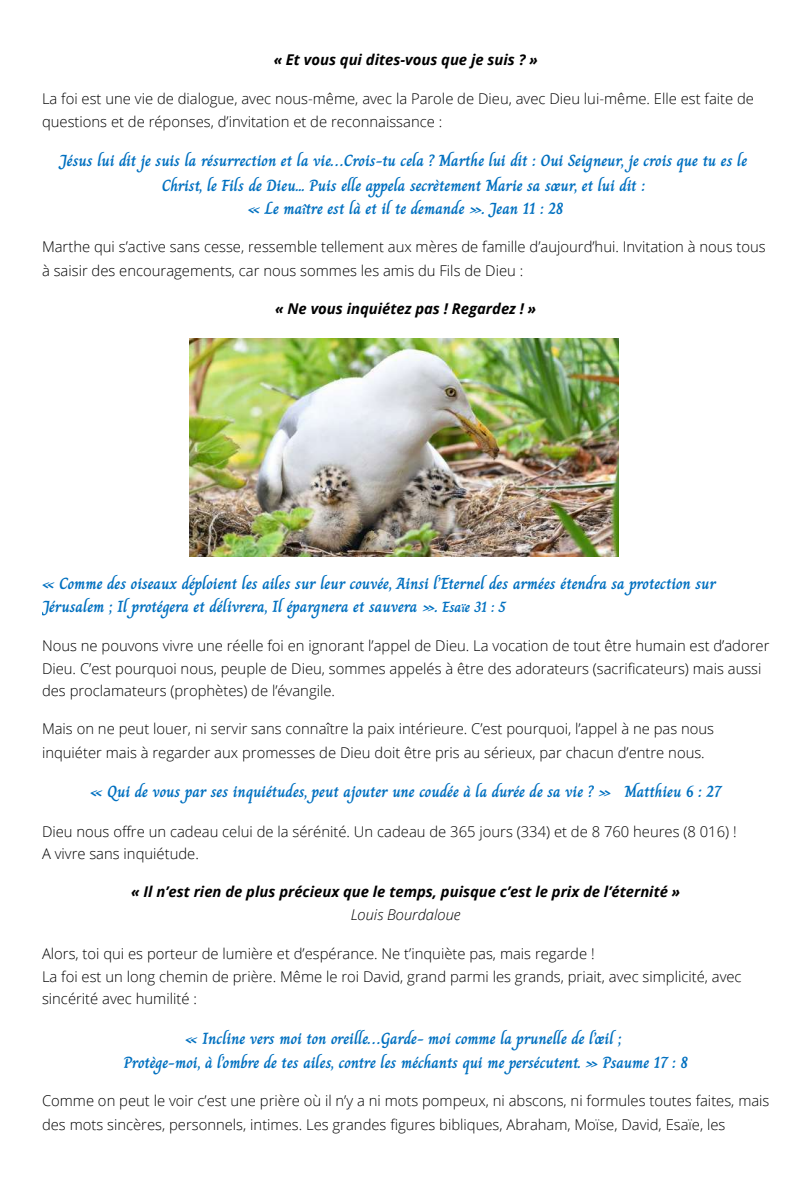
<style>
.page{position:relative;width:810px;height:1181px;background:#fff}
.page>*{position:absolute;margin:0;border:0;box-sizing:border-box;transform-origin:0 0}
.t1{font:700 16.2px/23.7px "Charm";letter-spacing:-.005em;color:#0070c0;text-align:center}
.t2{font:300 14.85px/23.2px "Open Sans";color:#000}
.t3{font:italic 700 14.85px "Open Sans";color:#000}
.t4{font:italic 300 14.85px "Open Sans";color:#000}
.s1{font-size:14.85px}
</style>
<div class="page">
<img style="left:190px;top:338px;width:428px;height:218px">
<p class="t3" style="left:274px;top:49px;width:265px">« Et vous qui dites-vous que je suis ? »</p>
<p class="t2" style="left:42px;top:86px;width:714px">La foi est une vie de dialogue, avec nous-même, avec la Parole de Dieu, avec Dieu lui-même. Elle est faite de questions et de réponses, d’invitation et de reconnaissance :</p>
<p class="t1" style="left:60px;top:149px;width:689px">Jésus lui dit je suis la résurrection et la vie…Crois-tu cela ? Marthe lui dit : Oui Seigneur, je crois que tu es le<br>Christ, le Fils de Dieu... Puis elle appela secrètement Marie sa sœur, et lui dit :<br>« Le maître est là et il te demande ». Jean 11 : 28</p>
<p class="t2" style="left:42px;top:235px;width:725px">Marthe qui s’active sans cesse, ressemble tellement aux mères de famille d’aujourd’hui. Invitation à nous tous à saisir des encouragements, car nous sommes les amis du Fils de Dieu :</p>
<p class="t3" style="left:275px;top:298px;width:263px">« Ne vous inquiétez pas ! Regardez ! »</p>
<p class="t1" style="left:42px;top:571px;width:676px;line-height:23.2px;text-align:left">« Comme des oiseaux déploient les ailes sur leur couvée, Ainsi l’Eternel des armées étendra sa protection sur<br>Jérusalem ; Il protégera et délivrera, Il épargnera et sauvera ». <span class="s1">Esaïe 31 : 5</span></p>
<p class="t2" style="left:42px;top:633px;width:729px;line-height:22.8px">Nous ne pouvons vivre une réelle foi en ignorant l’appel de Dieu. La vocation de tout être humain est d’adorer<br>Dieu. C’est pourquoi nous, peuple de Dieu, sommes appelés à être des adorateurs (sacrificateurs) mais aussi des proclamateurs (prophètes) de l’évangile.</p>
<p class="t2" style="left:42px;top:717px;width:674px">Mais on ne peut louer, ni servir sans connaître la paix intérieure. C’est pourquoi, l’appel à ne pas nous inquiéter mais à regarder aux promesses de Dieu doit être pris au sérieux, par chacun d’entre nous.</p>
<p class="t1" style="left:90px;top:779px;width:633px">« Qui de vous par ses inquiétudes, peut ajouter une coudée à la durée de sa vie ? » Matthieu 6 : 27</p>
<p class="t2" style="left:42px;top:819px;width:696px;line-height:22.2px">Dieu nous offre un cadeau celui de la sérénité. Un cadeau de 365 jours (334) et de 8 760 heures (8 016) !<br>A vivre sans inquiétude.</p>
<p class="t3" style="left:131px;top:881px;width:550px">« Il n’est rien de plus précieux que le temps, puisque c’est le prix de l’éternité »</p>
<p class="t4" style="left:351px;top:904px;width:111px">Louis Bourdaloue</p>
<p class="t2" style="left:42px;top:941px;width:701px;line-height:22.8px">Alors, toi qui es porteur de lumière et d’espérance. Ne t’inquiète pas, mais regarde !<br>La foi est un long chemin de prière. Même le roi David, grand parmi les grands, priait, avec simplicité, avec sincérité avec humilité :</p>
<p class="t1" style="left:123px;top:1026px;width:566px;line-height:24.3px">« Incline vers moi ton oreille…Garde- moi comme la prunelle de l’œil ;<br>Protège-moi, à l’ombre de tes ailes, contre les méchants qui me persécutent. » Psaume 17 : 8</p>
<p class="t2" style="left:42px;top:1089px;width:729px">Comme on peut le voir c’est une prière où il n’y a ni mots pompeux, ni abscons, ni formules toutes faites, mais des mots sincères, personnels, intimes. Les grandes figures bibliques, Abraham, Moïse, David, Esaïe, les</p>
</div>
